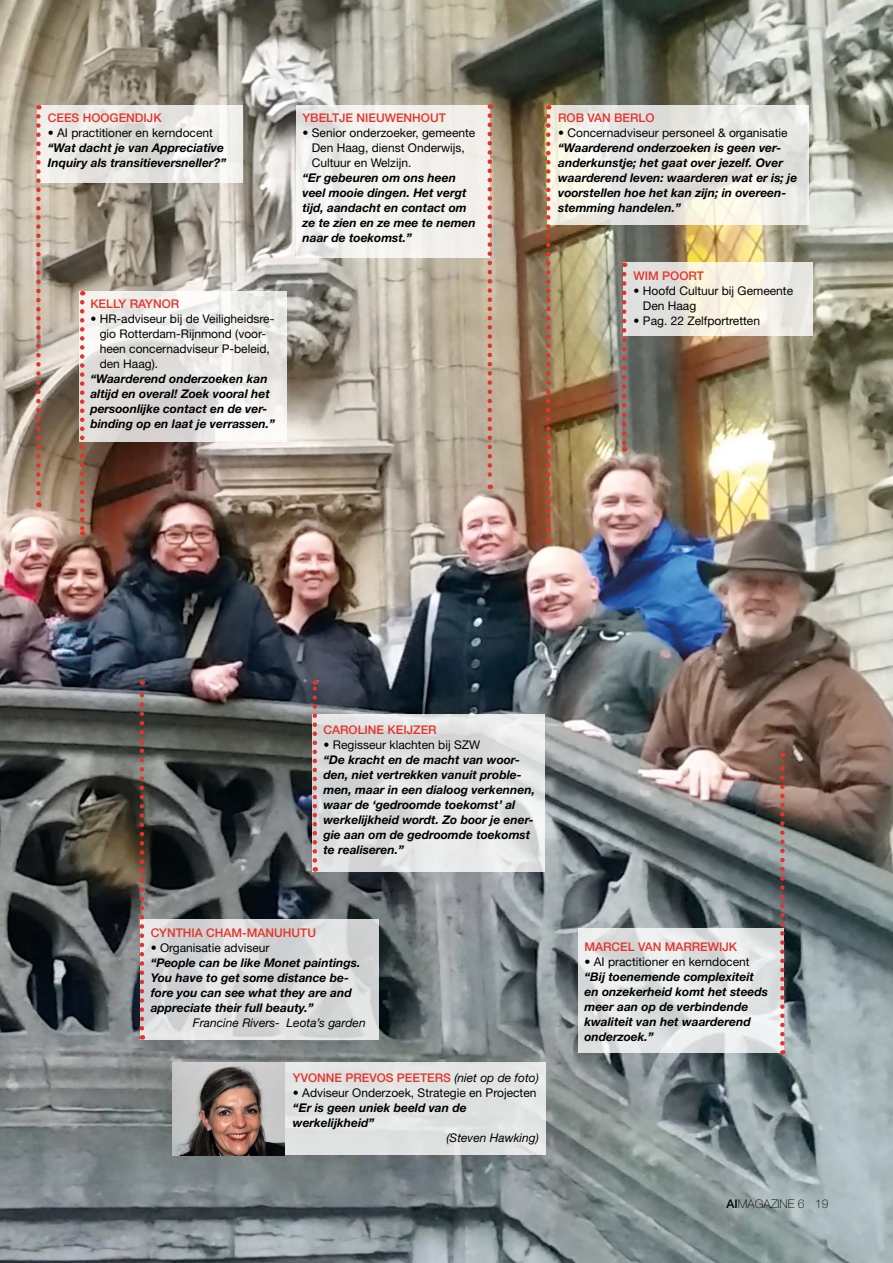
<style>
.page{position:relative;width:893px;height:1263px;background:#fff}
.page>*{position:absolute;margin:0;border:0;box-sizing:border-box;transform-origin:0 0}
.t1{font:italic 700 12px/15px "Helvetica Neue";color:#000}
.t2{font:12px/15px "Helvetica Neue";color:#000}
.t3{font:500 12px "Helvetica Neue";color:#e63329}
.t4{font:italic 12px "Helvetica Neue";color:#000}
.t5{font:100 12px "Helvetica Neue";color:#000}
.s1{font-weight:400;font-style:italic;color:#000}
.s2{font-weight:500}
</style>
<div class="page">
<img style="left:0;top:0;width:893px;height:1263px">
<svg style="left:38px;top:105px;width:205px;height:77px;fill:#ebeae7"></svg>
<svg style="left:36px;top:116px;width:5px;height:391px;background:#c88476"></svg>
<svg style="left:547px;top:105px;width:262px;height:119px;background:#eae9e2"></svg>
<svg style="left:546px;top:116px;width:4px;height:427px;background:#bb654e"></svg>
<svg style="left:623px;top:262px;width:190px;height:74px;background:#edeae0"></svg>
<svg style="left:622px;top:274px;width:4px;height:177px"></svg>
<svg style="left:80px;top:291px;width:207px;height:150px"></svg>
<svg style="left:80px;top:302px;width:4px;height:233px"></svg>
<svg style="left:296px;top:105px;width:194px;height:152px;fill:#f2f0ec"></svg>
<svg style="left:488px;top:116px;width:4px;height:373px"></svg>
<svg style="left:140px;top:919px;width:238px;height:121px;background:#d9dadb"></svg>
<svg style="left:140px;top:680px;width:4px;height:348px"></svg>
<div style="left:284px;top:1062px;width:261px;height:93px;background:#e1e3e2"></div>
<svg style="left:313px;top:714px;width:232px;height:157px;background:#dfe0e0"></svg>
<svg style="left:313px;top:680px;width:4px;height:180px"></svg>
<svg style="left:578px;top:929px;width:206px;height:124px"></svg>
<svg style="left:780px;top:753px;width:5px;height:290px"></svg>
<img style="left:172px;top:1062px;width:112px;height:93px">
<p class="t3" style="left:48px;top:111px;width:115px">CEES HOOGENDIJK</p>
<p class="t2" style="left:48px;top:125px;width:167px">• AI practitioner en kerndocent</p>
<p class="t1" style="left:48px;top:140px;width:180px">“Wat dacht je van Appreciative<br>Inquiry als transitieversneller?”</p>
<p class="t3" style="left:90px;top:297px;width:90px">KELLY RAYNOR</p>
<p class="t2" style="left:100px;top:311px;width:176px;text-indent:-9px">• HR-adviseur bij de Veiligheidsre&shy;gio Rotterdam-Rijnmond (voor&shy;heen concernadviseur P-beleid, den Haag).</p>
<p class="t1" style="left:90px;top:371px;width:186px">“Waarderend onderzoeken kan altijd en overal! Zoek vooral het persoonlijke contact en de ver&shy;binding op en laat je verrassen.”</p>
<p class="t3" style="left:302px;top:111px;width:145px">YBELTJE NIEUWENHOUT</p>
<p class="t2" style="left:312px;top:125px;width:165px;text-indent:-9px">• Senior onderzoeker, gemeente<br>Den Haag, dienst Onderwijs,<br>Cultuur en Welzijn.</p>
<p class="t1" style="left:302px;top:170px;width:175px">“Er gebeuren om ons heen veel mooie dingen. Het vergt tijd, aandacht en contact om ze te zien en ze mee te nemen naar de toekomst.”</p>
<p class="t3" style="left:558px;top:111px;width:98px">ROB VAN BERLO</p>
<p class="t2" style="left:558px;top:125px;width:231px">• Concernadviseur personeel &amp; organisatie</p>
<p class="t1" style="left:558px;top:140px;width:241px">“Waarderend onderzoeken is geen ver&shy;anderkunstje; het gaat over jezelf. Over waarderend leven: waarderen wat er is; je voorstellen hoe het kan zijn; in overeen&shy;stemming handelen.”</p>
<p class="t3" style="left:634px;top:268px;width:72px">WIM POORT</p>
<p class="t2" style="left:643px;top:283px;width:152px;text-indent:-9px">• Hoofd Cultuur bij Gemeente<br>Den Haag</p>
<p class="t2" style="left:634px;top:313px;width:128px">• Pag. 22 Zelfportretten</p>
<p class="t3" style="left:324px;top:722px;width:115px">CAROLINE KEIJZER</p>
<p class="t2" style="left:324px;top:737px;width:158px">• Regisseur klachten bij SZW</p>
<p class="t1" style="left:324px;top:752px;width:213px">“De kracht en de macht van woor&shy;den, niet vertrekken vanuit proble&shy;men, maar in een dialoog verkennen, waar de ‘gedroomde toekomst’ al werkelijkheid wordt. Zo boor je ener&shy;gie aan om de gedroomde toekomst te realiseren.”</p>
<p class="t3" style="left:151px;top:926px;width:167px">CYNTHIA CHAM-MANUHUTU</p>
<p class="t2" style="left:151px;top:940px;width:120px">• Organisatie adviseur</p>
<p class="t1" style="left:151px;top:955px;width:211px">“People can be like Monet paintings.<br>You have to get some distance be&shy;fore you can see what they are and appreciate their full beauty.”</p>
<p class="t4" style="left:193px;top:1016px;width:174px">Francine Rivers- Leota’s garden</p>
<p class="t3" style="left:293px;top:1071px;width:247px">YVONNE PREVOS PEETERS <span class="s1">(niet op de foto)</span></p>
<p class="t2" style="left:293px;top:1085px;width:245px">• Adviseur Onderzoek, Strategie en Projecten</p>
<p class="t1" style="left:293px;top:1100px;width:175px">“Er is geen uniek beeld van de werkelijkheid”</p>
<p class="t4" style="left:447px;top:1131px;width:94px">(Steven Hawking)</p>
<p class="t3" style="left:584px;top:940px;width:154px">MARCEL VAN MARREWIJK</p>
<p class="t2" style="left:584px;top:954px;width:167px">• AI practitioner en kerndocent</p>
<p class="t1" style="left:584px;top:969px;width:185px">“Bij toenemende complexiteit en onzekerheid komt het steeds meer aan op de verbindende kwaliteit van het waarderend onderzoek.”</p>
<p class="t5" style="left:726px;top:1197px;width:103px"><span class="s2">AI</span>MAGAZINE 6 19</p>
</div>
